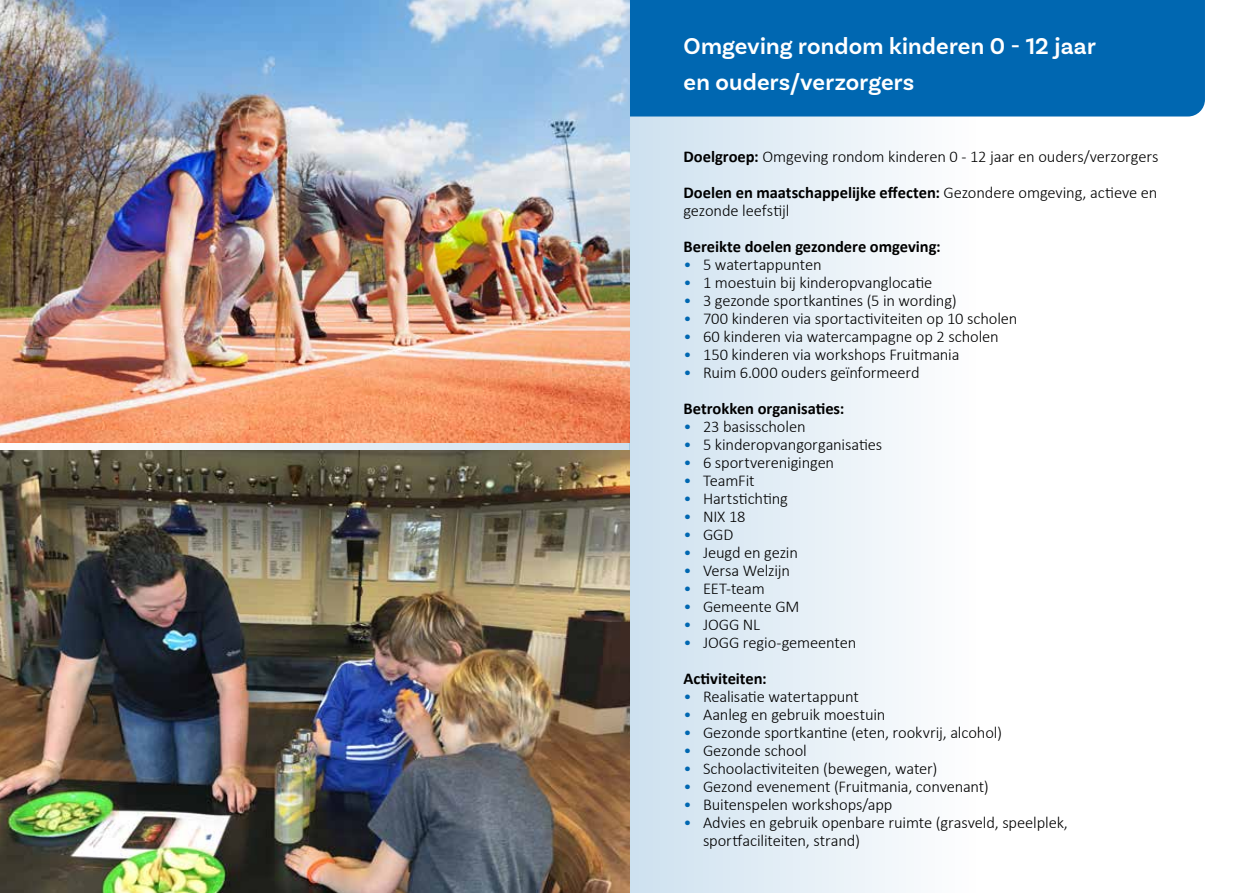
<style>
.page{position:relative;width:1259px;height:893px;background:#fff}
.page>*{position:absolute;margin:0;border:0;box-sizing:border-box;transform-origin:0 0}
.t1{font:600 24px/36px "Basic Sans";letter-spacing:.01em;color:#fff}
.t2{font:300 16.5px/36px "Calibri";letter-spacing:-.01em;color:#000}
.t3{font:700 16.5px "Calibri";letter-spacing:-.005em;color:#000}
.s1{font-weight:700}
.s2{color:#0067b1}
</style>
<div class="page">
<div style="left:629px;top:0;width:352px;height:893px;background:linear-gradient(to right,#cde1ef,#fffffe)"></div>
<div style="left:629px;top:0;width:576px;height:117px;background:#0067b1"></div>
<img style="left:0;top:451px;width:629px;height:442px">
<img style="left:0;top:0;width:629px;height:442px">
<h1 class="t1" style="left:683px;top:28px;width:414px">Omgeving rondom kinderen 0 - 12 jaar en ouders/verzorgers</h1>
<p class="t2" style="left:683px;top:138px;width:476px"><span class="s1">Doelgroep:</span> Omgeving rondom kinderen 0 - 12 jaar en ouders/verzorgers<br><span class="s1">Doelen en maatschappelijke effecten:</span> Gezondere omgeving, actieve en</p>
<p class="t2" style="left:683px;top:192px;width:107px">gezonde leefstijl</p>
<p class="t3" style="left:683px;top:236px;width:259px">Bereikte doelen gezondere omgeving:</p>
<p class="t2" style="left:683px;top:246px;width:140px"><span class="s2">•</span> 5 watertappunten</p>
<p class="t2" style="left:683px;top:264px;width:250px"><span class="s2">•</span> 1 moestuin bij kinderopvanglocatie</p>
<p class="t2" style="left:683px;top:282px;width:275px"><span class="s2">•</span> 3 gezonde sportkantines (5 in wording)</p>
<p class="t2" style="left:683px;top:300px;width:335px"><span class="s2">•</span> 700 kinderen via sportactiviteiten op 10 scholen</p>
<p class="t2" style="left:683px;top:318px;width:317px"><span class="s2">•</span> 60 kinderen via watercampagne op 2 scholen</p>
<p class="t2" style="left:683px;top:336px;width:277px"><span class="s2">•</span> 150 kinderen via workshops Fruitmania</p>
<p class="t2" style="left:683px;top:354px;width:238px"><span class="s2">•</span> Ruim 6.000 ouders geïnformeerd<br><span class="s1">Betrokken organisaties:</span></p>
<p class="t2" style="left:683px;top:408px;width:124px"><span class="s2">•</span> 23 basisscholen</p>
<p class="t2" style="left:683px;top:426px;width:200px"><span class="s2">•</span> 5 kinderopvangorganisaties</p>
<p class="t2" style="left:683px;top:444px;width:152px"><span class="s2">•</span> 6 sportverenigingen</p>
<p class="t2" style="left:683px;top:462px;width:73px"><span class="s2">•</span> TeamFit</p>
<p class="t2" style="left:683px;top:480px;width:106px"><span class="s2">•</span> Hartstichting</p>
<p class="t2" style="left:683px;top:498px;width:64px"><span class="s2">•</span> NIX 18</p>
<p class="t2" style="left:683px;top:516px;width:51px"><span class="s2">•</span> GGD</p>
<p class="t2" style="left:683px;top:534px;width:116px"><span class="s2">•</span> Jeugd en gezin</p>
<p class="t2" style="left:683px;top:552px;width:108px"><span class="s2">•</span> Versa Welzijn</p>
<p class="t2" style="left:683px;top:570px;width:83px"><span class="s2">•</span> EET-team</p>
<p class="t2" style="left:683px;top:588px;width:118px"><span class="s2">•</span> Gemeente GM</p>
<p class="t2" style="left:683px;top:606px;width:78px"><span class="s2">•</span> JOGG NL</p>
<p class="t2" style="left:683px;top:624px;width:174px"><span class="s2">•</span> JOGG regio-gemeenten<br><span class="s1">Activiteiten:</span></p>
<p class="t2" style="left:683px;top:678px;width:177px"><span class="s2">•</span> Realisatie watertappunt</p>
<p class="t2" style="left:683px;top:696px;width:203px"><span class="s2">•</span> Aanleg en gebruik moestuin</p>
<p class="t2" style="left:683px;top:714px;width:320px"><span class="s2">•</span> Gezonde sportkantine (eten, rookvrij, alcohol)</p>
<p class="t2" style="left:683px;top:732px;width:125px"><span class="s2">•</span> Gezonde school</p>
<p class="t2" style="left:683px;top:750px;width:255px"><span class="s2">•</span> Schoolactiviteiten (bewegen, water)</p>
<p class="t2" style="left:683px;top:768px;width:307px"><span class="s2">•</span> Gezond evenement (Fruitmania, convenant)</p>
<p class="t2" style="left:683px;top:786px;width:210px"><span class="s2">•</span> Buitenspelen workshops/app</p>
<p class="t2" style="left:703px;top:813px;width:366px;line-height:18px;text-indent:-20px"><span class="s2">•</span> Advies en gebruik openbare ruimte (grasveld, speelplek, sportfaciliteiten, strand)</p>
</div>
